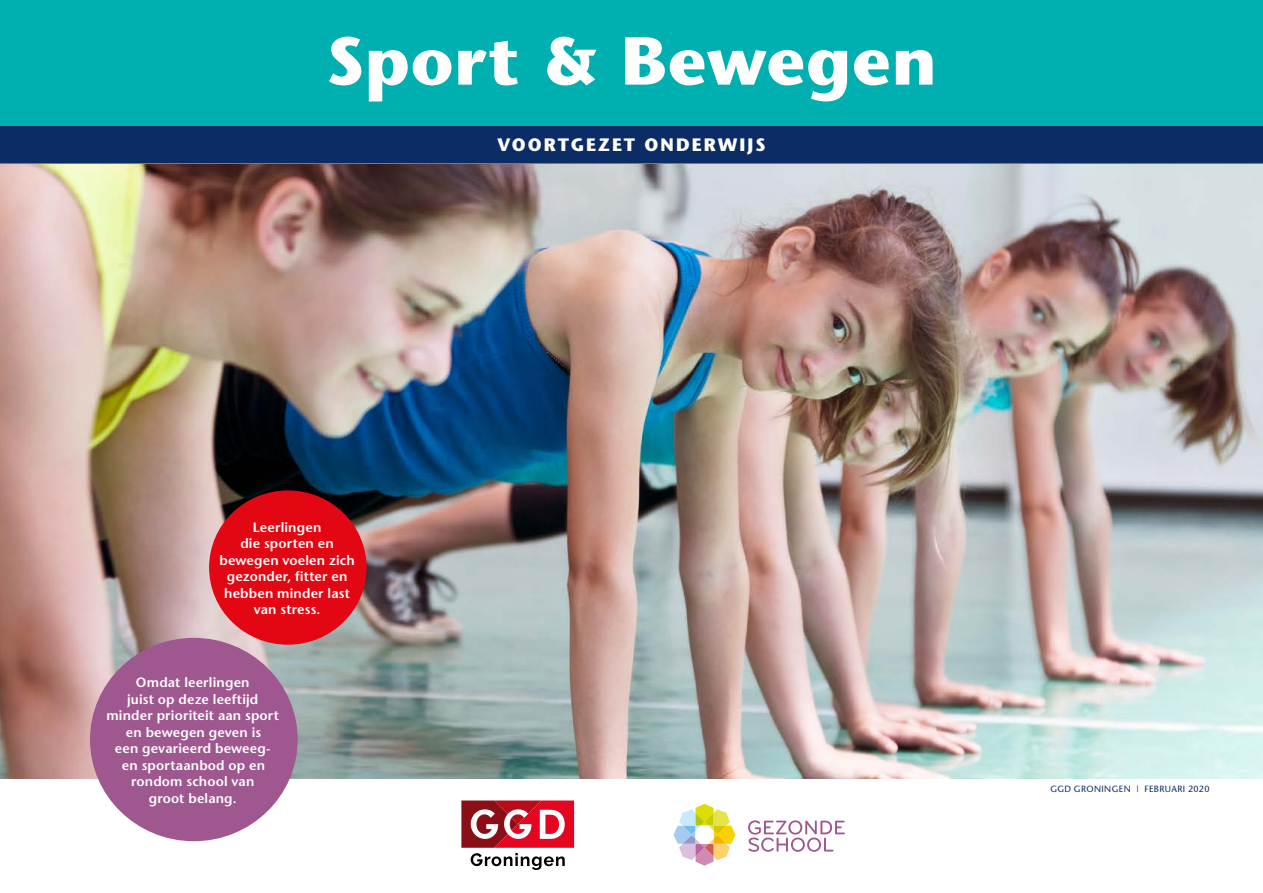
<style>
.page{position:relative;width:1263px;height:893px;background:#fff}
.page>*{position:absolute;margin:0;border:0;box-sizing:border-box;transform-origin:0 0}
.t1{font:700 67.5px "Stone Sans";letter-spacing:.015em;color:#fff}
.t2{font:700 18px "Stone Sans";letter-spacing:.105em;color:#fff}
.t3{font:600 13.5px/16.5px "Stone Sans";letter-spacing:.015em;color:#fff;text-align:center}
.t4{font:9px "Stone Sans";letter-spacing:.045em;color:#0c2c65}
</style>
<div class="page">
<img style="left:0;top:163px;width:1263px;height:615px">
<svg style="left:674px;top:804px;width:61px;height:62px"></svg>
<svg style="left:748px;top:820px;width:97px;height:32px"></svg>
<div style="left:0;top:0;width:1263px;height:163px;background:#00afb0"></div>
<div style="left:0;top:126px;width:1263px;height:37px;background:#0c2c65"></div>
<div style="left:90px;top:638px;width:208px;height:203px;background:#9f578f;border-radius:50%"></div>
<div style="left:209px;top:490px;width:158px;height:155px;background:#e30613;border-radius:50%"></div>
<svg style="left:461px;top:800px;width:113px;height:70px"></svg>
<h1 class="t1" style="left:326px;top:18px;width:612px">Sport &amp; Bewegen</h1>
<h2 class="t2" style="left:498px;top:134px;width:269px">VOORTGEZET ONDERWIJS</h2>
<p class="t3" style="left:219px;top:519px;width:137px">Leerlingen<br>die sporten en bewegen voelen zich gezonder, fitter en hebben minder last van stress.</p>
<p class="t3" style="left:106px;top:674px;width:174px">Omdat leerlingen<br>juist op deze leeftijd minder prioriteit aan sport en bewegen geven is<br>een gevarieerd beweeg&shy;en sportaanbod op en rondom school van<br>groot belang.</p>
<p class="t4" style="left:1050px;top:783px;width:161px">GGD GRONINGEN | FEBRUARI 2020</p>
</div>
